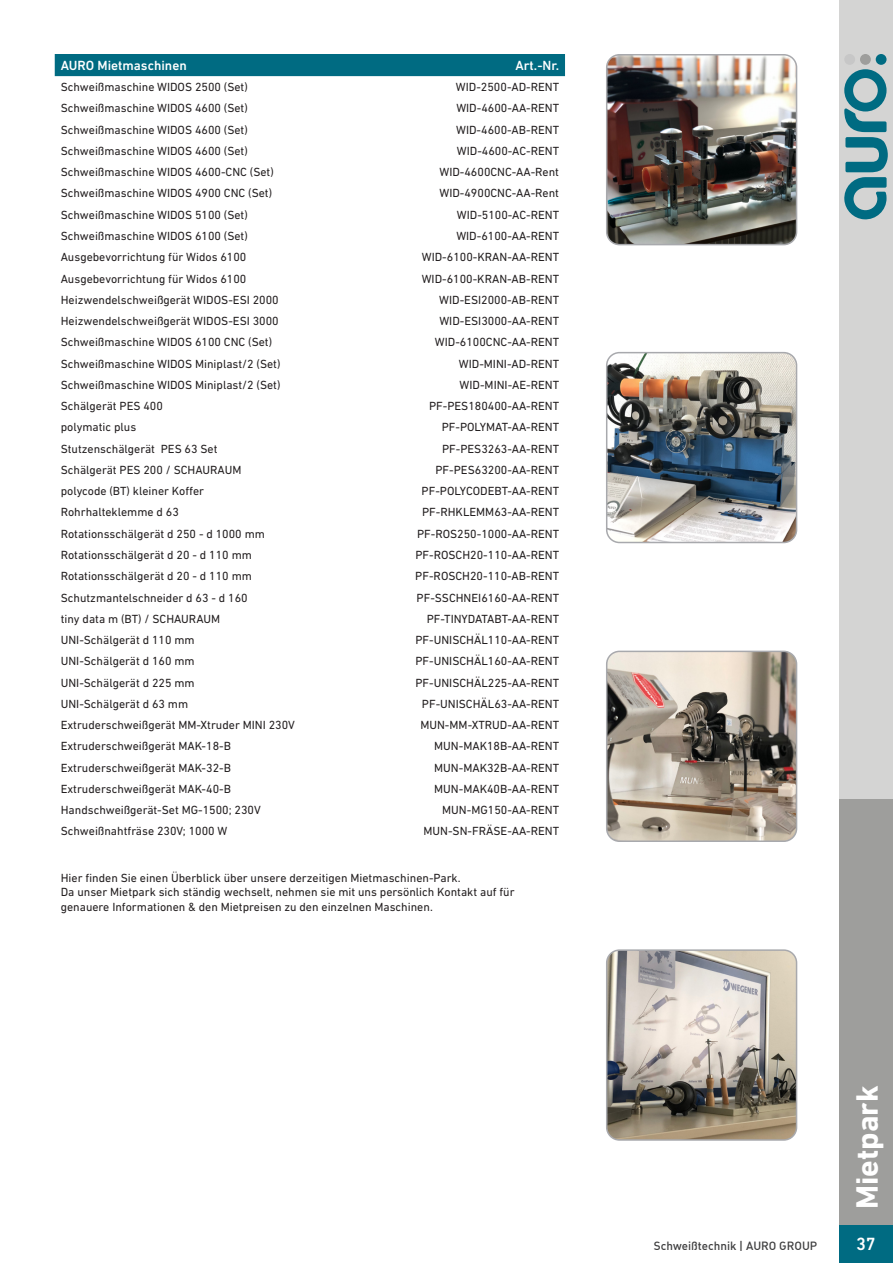
<style>
.page{position:relative;width:893px;height:1263px;background:#fff}
.page>*{position:absolute;margin:0;border:0;box-sizing:border-box;transform-origin:0 0}
.t1{font:700 31.5px "DIN Next LT Pro";color:#fff}
.t2{font:500 18px "DIN Next LT Pro";color:#fff}
.t3{font:500 13.5px "DIN Next LT Pro";color:#fff}
.t4{font:12px/14.4px "DIN Next LT Pro";color:#231f20}
.t5{font:11.7px "DIN Medium Alternate";color:#3e3e3f}
</style>
<div class="page">
<div style="left:839px;top:0;width:54px;height:1263px;background:#d4d4d3"></div>
<div style="left:839px;top:1225px;width:54px;height:38px;background:#006b82"></div>
<div style="left:839px;top:799px;width:54px;height:426px;background:#9e9e9c"></div>
<div style="left:876px;top:54px;width:10px;height:11px;background:#006b82;border-radius:50%"></div>
<div style="left:844px;top:54px;width:11px;height:11px;background:#c7c7c7;border-radius:50%"></div>
<div style="left:860px;top:54px;width:11px;height:11px;background:#9e9e9c;border-radius:50%"></div>
<svg style="left:844px;top:69px;width:44px;height:151px"></svg>
<div style="left:55px;top:54px;width:510px;height:22px;background:#006b82"></div>
<img style="left:607px;top:55px;width:189px;height:190px">
<div style="left:606px;top:54px;width:191px;height:191px;border:2px solid #a8a9ad;border-radius:13px"></div>
<img style="left:607px;top:651px;width:189px;height:190px">
<div style="left:606px;top:651px;width:191px;height:191px;border:2px solid #a8a9ad;border-radius:13px"></div>
<img style="left:609px;top:952px;width:187px;height:186px">
<div style="left:606px;top:949px;width:191px;height:192px;border:2px solid #a8a9ad;border-radius:13px"></div>
<img style="left:607px;top:353px;width:189px;height:189px">
<div style="left:606px;top:352px;width:191px;height:191px;border:2px solid #a8a9ad;border-radius:13px"></div>
<p class="t3" style="left:61px;top:58px;width:128px">AURO Mietmaschinen</p>
<p class="t3" style="left:515px;top:58px;width:45px">Art.-Nr.</p>
<p class="t4" style="left:61px;top:80px;width:189px">Schweißmaschine WIDOS 2500 (Set)</p>
<p class="t4" style="left:456px;top:80px;width:105px">WID-2500-AD-RENT</p>
<p class="t4" style="left:61px;top:101px;width:189px">Schweißmaschine WIDOS 4600 (Set)</p>
<p class="t4" style="left:456px;top:101px;width:104px">WID-4600-AA-RENT</p>
<p class="t4" style="left:61px;top:122px;width:189px">Schweißmaschine WIDOS 4600 (Set)</p>
<p class="t4" style="left:456px;top:122px;width:104px">WID-4600-AB-RENT</p>
<p class="t4" style="left:61px;top:143px;width:189px">Schweißmaschine WIDOS 4600 (Set)</p>
<p class="t4" style="left:457px;top:143px;width:104px">WID-4600-AC-RENT</p>
<p class="t4" style="left:61px;top:165px;width:215px">Schweißmaschine WIDOS 4600-CNC (Set)</p>
<p class="t4" style="left:439px;top:165px;width:121px">WID-4600CNC-AA-Rent</p>
<p class="t4" style="left:61px;top:186px;width:213px">Schweißmaschine WIDOS 4900 CNC (Set)</p>
<p class="t4" style="left:439px;top:186px;width:121px">WID-4900CNC-AA-Rent</p>
<p class="t4" style="left:61px;top:207px;width:189px">Schweißmaschine WIDOS 5100 (Set)</p>
<p class="t4" style="left:457px;top:207px;width:104px">WID-5100-AC-RENT</p>
<p class="t4" style="left:61px;top:229px;width:189px">Schweißmaschine WIDOS 6100 (Set)</p>
<p class="t4" style="left:456px;top:229px;width:104px">WID-6100-AA-RENT</p>
<p class="t4" style="left:61px;top:250px;width:187px">Ausgebevorrichtung für Widos 6100</p>
<p class="t4" style="left:422px;top:250px;width:139px">WID-6100-KRAN-AA-RENT</p>
<p class="t4" style="left:61px;top:271px;width:187px">Ausgebevorrichtung für Widos 6100</p>
<p class="t4" style="left:422px;top:271px;width:139px">WID-6100-KRAN-AB-RENT</p>
<p class="t4" style="left:61px;top:292px;width:220px">Heizwendelschweißgerät WIDOS-ESI 2000</p>
<p class="t4" style="left:439px;top:292px;width:121px">WID-ESI2000-AB-RENT</p>
<p class="t4" style="left:61px;top:314px;width:220px">Heizwendelschweißgerät WIDOS-ESI 3000</p>
<p class="t4" style="left:439px;top:314px;width:121px">WID-ESI3000-AA-RENT</p>
<p class="t4" style="left:61px;top:335px;width:213px">Schweißmaschine WIDOS 6100 CNC (Set)</p>
<p class="t4" style="left:435px;top:335px;width:126px">WID-6100CNC-AA-RENT</p>
<p class="t4" style="left:61px;top:356px;width:221px">Schweißmaschine WIDOS Miniplast/2 (Set)</p>
<p class="t4" style="left:459px;top:356px;width:102px">WID-MINI-AD-RENT</p>
<p class="t4" style="left:61px;top:377px;width:221px">Schweißmaschine WIDOS Miniplast/2 (Set)</p>
<p class="t4" style="left:460px;top:377px;width:101px">WID-MINI-AE-RENT</p>
<p class="t4" style="left:61px;top:399px;width:104px">Schälgerät PES 400</p>
<p class="t4" style="left:429px;top:399px;width:132px">PF-PES180400-AA-RENT</p>
<p class="t4" style="left:61px;top:420px;width:77px">polymatic plus</p>
<p class="t4" style="left:442px;top:420px;width:119px">PF-POLYMAT-AA-RENT</p>
<p class="t4" style="left:61px;top:441px;width:158px">Stutzenschälgerät PES 63 Set</p>
<p class="t4" style="left:442px;top:441px;width:119px">PF-PES3263-AA-RENT</p>
<p class="t4" style="left:61px;top:462px;width:182px">Schälgerät PES 200 / SCHAURAUM</p>
<p class="t4" style="left:436px;top:462px;width:125px">PF-PES63200-AA-RENT</p>
<p class="t4" style="left:61px;top:484px;width:145px">polycode (BT) kleiner Koffer</p>
<p class="t4" style="left:422px;top:484px;width:139px">PF-POLYCODEBT-AA-RENT</p>
<p class="t4" style="left:61px;top:505px;width:120px">Rohrhalteklemme d 63</p>
<p class="t4" style="left:422px;top:505px;width:139px">PF-RHKLEMM63-AA-RENT</p>
<p class="t4" style="left:61px;top:526px;width:206px">Rotationsschälgerät d 250 - d 1000 mm</p>
<p class="t4" style="left:417px;top:526px;width:144px">PF-ROS250-1000-AA-RENT</p>
<p class="t4" style="left:61px;top:548px;width:193px">Rotationsschälgerät d 20 - d 110 mm</p>
<p class="t4" style="left:415px;top:548px;width:145px">PF-ROSCH20-110-AA-RENT</p>
<p class="t4" style="left:61px;top:569px;width:193px">Rotationsschälgerät d 20 - d 110 mm</p>
<p class="t4" style="left:415px;top:569px;width:145px">PF-ROSCH20-110-AB-RENT</p>
<p class="t4" style="left:61px;top:590px;width:189px">Schutzmantelschneider d 63 - d 160</p>
<p class="t4" style="left:417px;top:590px;width:144px">PF-SSCHNEI6160-AA-RENT</p>
<p class="t4" style="left:61px;top:611px;width:161px">tiny data m (BT) / SCHAURAUM</p>
<p class="t4" style="left:427px;top:611px;width:134px">PF-TINYDATABT-AA-RENT</p>
<p class="t4" style="left:61px;top:633px;width:135px">UNI-Schälgerät d 110 mm</p>
<p class="t4" style="left:415px;top:633px;width:145px">PF-UNISCHÄL110-AA-RENT</p>
<p class="t4" style="left:61px;top:654px;width:135px">UNI-Schälgerät d 160 mm</p>
<p class="t4" style="left:415px;top:654px;width:145px">PF-UNISCHÄL160-AA-RENT</p>
<p class="t4" style="left:61px;top:675px;width:135px">UNI-Schälgerät d 225 mm</p>
<p class="t4" style="left:415px;top:675px;width:145px">PF-UNISCHÄL225-AA-RENT</p>
<p class="t4" style="left:61px;top:696px;width:129px">UNI-Schälgerät d 63 mm</p>
<p class="t4" style="left:422px;top:696px;width:139px">PF-UNISCHÄL63-AA-RENT</p>
<p class="t4" style="left:61px;top:718px;width:236px">Extruderschweißgerät MM-Xtruder MINI 230V</p>
<p class="t4" style="left:420px;top:718px;width:140px">MUN-MM-XTRUD-AA-RENT</p>
<p class="t4" style="left:61px;top:739px;width:172px">Extruderschweißgerät MAK-18-B</p>
<p class="t4" style="left:434px;top:739px;width:126px">MUN-MAK18B-AA-RENT</p>
<p class="t4" style="left:61px;top:760px;width:172px">Extruderschweißgerät MAK-32-B</p>
<p class="t4" style="left:434px;top:760px;width:126px">MUN-MAK32B-AA-RENT</p>
<p class="t4" style="left:61px;top:781px;width:172px">Extruderschweißgerät MAK-40-B</p>
<p class="t4" style="left:434px;top:781px;width:126px">MUN-MAK40B-AA-RENT</p>
<p class="t4" style="left:61px;top:803px;width:202px">Handschweißgerät-Set MG-1500; 230V</p>
<p class="t4" style="left:442px;top:803px;width:118px">MUN-MG150-AA-RENT</p>
<p class="t4" style="left:61px;top:824px;width:168px">Schweißnahtfräse 230V; 1000 W</p>
<p class="t4" style="left:424px;top:824px;width:137px">MUN-SN-FRÄSE-AA-RENT</p>
<p class="t4" style="left:61px;top:870px;width:455px">Hier finden Sie einen Überblick über unsere derzeitigen Mietmaschinen-Park.<br>Da unser Mietpark sich ständig wechselt, nehmen sie mit uns persönlich Kontakt auf für genauere Informationen &amp; den Mietpreisen zu den einzelnen Maschinen.</p>
<h1 class="t1" style="left:849px;top:1209px;width:125px;rotate:-90deg">Mietpark</h1>
<p class="t5" style="left:654px;top:1238px;width:165px">Schweißtechnik | AURO GROUP</p>
<h2 class="t2" style="left:856px;top:1233px;width:21px">37</h2>
</div>
